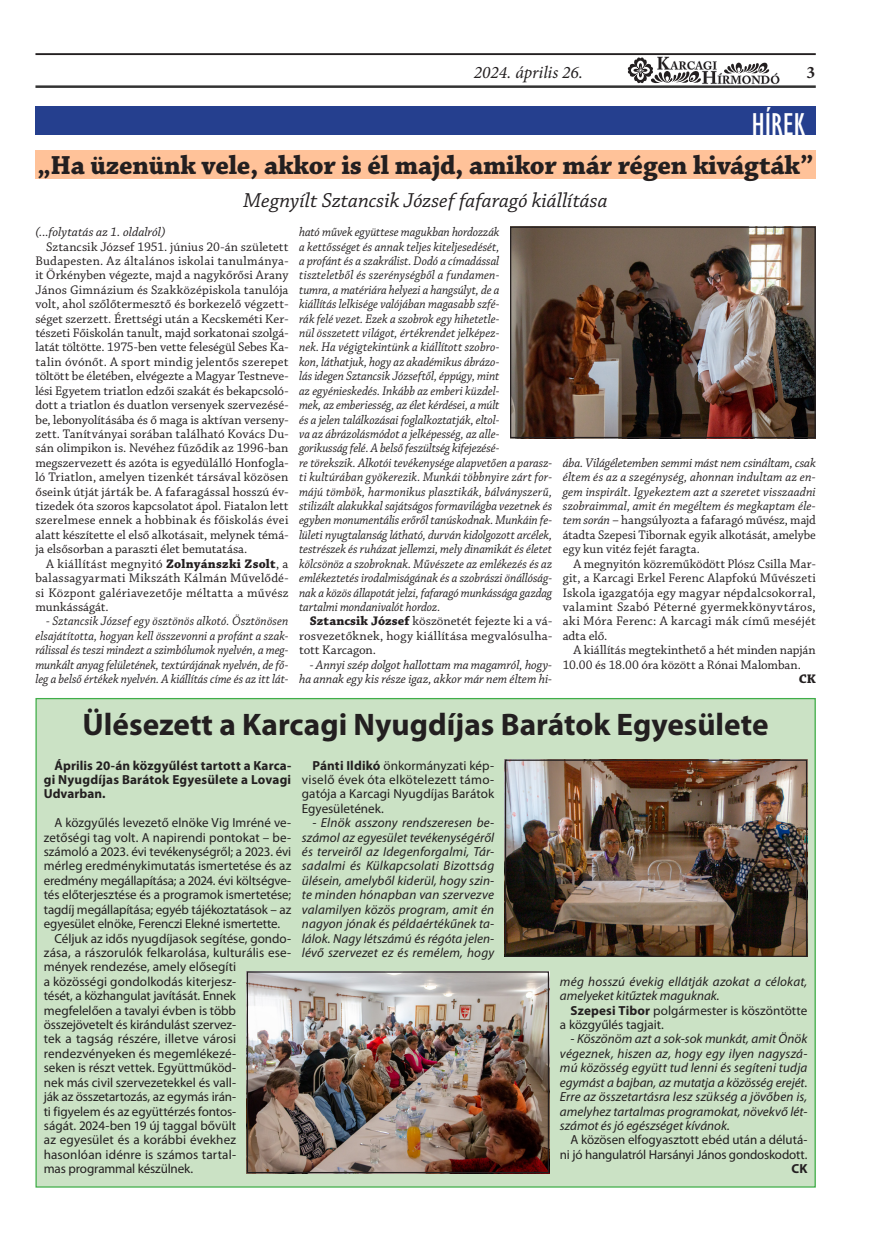
<style>
.page{position:relative;width:869px;height:1241px;background:#fff}
.page>*{position:absolute;margin:0;border:0;box-sizing:border-box;transform-origin:0 0}
.Alap_Szöveg_09p{font:condensed 32.5px "Gill Sans";letter-spacing:-.01em;color:#fff}
.Cím_16p{font:700 31.25px "Myriad Pro";color:#231f20}
.Cím_16p-2{font:700 27.5px "Chaparral Pro";letter-spacing:-.01em;color:#231f20}
.Cím_16p-3{font:italic 21.25px "Chaparral Pro";color:#231f20}
.t1{font:italic 17.5px "Minion Pro";color:#231f20}
.t2{font:700 17.5px "Minion Pro";color:#231f20}
.t3{font:13.12px/14.4px "Chaparral Pro";letter-spacing:.005em;color:#231f20;text-align:justify}
.t4{font:italic 13.12px/14.4px "Chaparral Pro";letter-spacing:-.005em;color:#231f20;text-align:justify;scale:.93 1}
.t5{font:13.12px/14.4px "Myriad Pro";color:#231f20;text-align:justify}
.t6{font:italic 13.12px/14.4px "Myriad Pro";letter-spacing:.005em;color:#231f20;text-align:justify}
.t7{font:italic 13.12px/14.4px "Chaparral Pro";letter-spacing:-.005em;color:#231f20;text-align:right}
.t8{font:700 13.12px/14.4px "Myriad Pro";letter-spacing:.015em;color:#231f20;text-align:justify}
.t9{font:700 13.12px "Chaparral Pro";color:#231f20}
.s1{font-weight:700}
.s2{font-style:normal}
</style>
<div class="page">
<hr style="left:35px;top:53px;width:780px;height:2px;background:#231f20">
<hr style="left:35px;top:85px;width:780px;height:3px;background:#333">
<svg style="left:627px;top:57px;width:152px;height:27px"></svg>
<div style="left:35px;top:106px;width:780px;height:29px;background:#253f8e"></div>
<img style="left:512px;top:228px;width:301px;height:208px">
<div style="left:510px;top:226px;width:305px;height:212px;border:1px solid #231f20"></div>
<div style="left:35px;top:150px;width:780px;height:28px;background:#ffc299"></div>
<div style="left:36px;top:698px;width:778px;height:488px;background:#cbe2c5"></div>
<img style="left:506px;top:761px;width:298px;height:193px">
<div style="left:504px;top:759px;width:302px;height:197px;border:1px solid #231f20"></div>
<img style="left:249px;top:973px;width:298px;height:197px">
<div style="left:247px;top:971px;width:302px;height:201px;border:1px solid #231f20"></div>
<h3 class="t1" style="left:473px;top:60px;width:111px">2024. április 26.</h3>
<h3 class="t2" style="left:806px;top:60px;width:10px">3</h3>
<p class="Alap_Szöveg_09p" style="left:751px;top:105px;width:55px">HÍREK</p>
<p class="Cím_16p-2" style="left:38px;top:149px;width:777px">„Ha üzenünk vele, akkor is él majd, amikor már régen kivágták”</p>
<p class="Cím_16p-3" style="left:243px;top:189px;width:365px">Megnyílt Sztancsik József fafaragó kiállítása</p>
<p class="t7" style="left:35px;top:225px;width:131px">(...folytatás az 1. oldalról)</p>
<p class="t3" style="left:35px;top:240px;width:254px;text-indent:11px">Sztancsik József 1951. június 20-án született Budapesten. Az általános iskolai tanulmánya&shy;it Örkényben végezte, majd a nagykőrősi Arany János Gimnázium és Szakközépiskola tanulója volt, ahol szőlőtermesztő és borkezelő végzett&shy;séget szerzett. Érettségi után a Kecskeméti Ker&shy;tészeti Főiskolán tanult, majd sorkatonai szolgá&shy;latát töltötte. 1975-ben vette feleségül Sebes Ka&shy;talin óvónőt. A sport mindig jelentős szerepet töltött be életében, elvégezte a Magyar Testneve&shy;lési Egyetem triatlon edzői szakát és bekapcsoló&shy;dott a triatlon és duatlon versenyek szervezésé&shy;be, lebonyolításába és ő maga is aktívan verseny&shy;zett. Tanítványai sorában található Kovács Du&shy;sán olimpikon is. Nevéhez fűződik az 1996-ban megszervezett és azóta is egyedülálló Honfogla&shy;ló Triatlon, amelyen tizenkét társával közösen őseink útját járták be. A fafaragással hosszú év&shy;tizedek óta szoros kapcsolatot ápol. Fiatalon lett szerelmese ennek a hobbinak és főiskolás évei alatt készítette el első alkotásait, melynek témá&shy;ja elsősorban a paraszti élet bemutatása.</p>
<p class="t3" style="left:35px;top:557px;width:254px;text-indent:11px">A kiállítást megnyitó <span class="s1">Zolnyánszki Zsolt</span>, a balassagyarmati Mikszáth Kálmán Művelődé&shy;si Központ galériavezetője méltatta a művész munkásságát.</p>
<p class="t4" style="left:35px;top:614px;width:273px;text-indent:11px">- Sztancsik József egy ösztönös alkotó. Ösztönösen elsajátította, hogyan kell összevonni a profánt a szak&shy;rálissal és teszi mindezt a szimbólumok nyelvén, a meg&shy;munkált anyag felületének, textúrájának nyelvén, de fő&shy;leg a belső értékek nyelvén. A kiállítás címe és az itt lát-</p>
<p class="t4" style="left:299px;top:225px;width:273px;text-align:left">ható művek együttese magukban hordozzák<br>a kettősséget és annak teljes kiteljesedését,<br>a profánt és a szakrálist. Dodó a címadással tiszteletből és szerénységből a fundamen-<br>tumra, a matériára helyezi a hangsúlyt, de a<br>kiállítás lelkisége valójában magasabb szfé-<br>rák felé vezet. Ezek a szobrok egy hihetetle-<br>nül összetett világot, értékrendet jelképez-<br>nek. Ha végigtekintünk a kiállított szobro-<br>kon, láthatjuk, hogy az akadémikus ábrázo-<br>lás idegen Sztancsik Józseftől, éppúgy, mint<br>az egyénieskedés. Inkább az emberi küzdel-<br>mek, az emberiesség, az élet kérdései, a múlt<br>és a jelen találkozásai foglalkoztatják, eltol-<br>va az ábrázolásmódot a jelképesség, az alle-<br>gorikusság felé. A belső feszültség kifejezésé-<br>re törekszik. Alkotói tevékenysége alapvetően a parasz&shy;ti kultúrában gyökerezik. Munkái többnyire zárt for&shy;májú tömbök, harmonikus plasztikák, bálványszerű, stilizált alakukkal sajátságos formavilágba vezetnek és egyben monumentális erőről tanúskodnak. Munkáin fe&shy;lületi nyugtalanság látható, durván kidolgozott arcélek, testrészek és ruházat jellemzi, mely dinamikát és életet kölcsönöz a szobroknak. Művészete az emlékezés és az emlékeztetés irodalmiságának és a szobrászi önállóság&shy;nak a közös állapotát jelzi, fafaragó munkássága gazdag tartalmi mondanivalót hordoz.</p>
<p class="t3" style="left:299px;top:614px;width:254px;text-indent:11px"><span class="s1">Sztancsik József</span> köszönetét fejezte ki a vá&shy;rosvezetőknek, hogy kiállítása megvalósulha&shy;tott Karcagon.</p>
<p class="t7" style="left:299px;top:657px;width:254px">- Annyi szép dolgot hallottam ma magamról, hogy&shy;ha annak egy kis része igaz, akkor már nem éltem hi-</p>
<p class="t7" style="left:562px;top:456px;width:254px;text-align:justify">ába. Világéletemben semmi mást nem csináltam, csak éltem és az a szegénység, ahonnan indultam az en&shy;gem inspirált. Igyekeztem azt a szeretet visszaadni szobraimmal, amit én megéltem és megkaptam éle&shy;tem során <span class="s2">– hangsúlyozta a fafaragó művész, majd átadta Szepesi Tibornak egyik alkotását, amelybe egy kun vitéz fejét faragta.</span></p>
<p class="t3" style="left:562px;top:557px;width:254px;text-indent:11px">A megnyitón közreműködött Plósz Csilla Mar&shy;git, a Karcagi Erkel Ferenc Alapfokú Művészeti Iskola igazgatója egy magyar népdalcsokorral, valamint Szabó Péterné gyermekkönyvtáros, aki Móra Ferenc: A karcagi mák című meséjét adta elő.</p>
<p class="t3" style="left:562px;top:643px;width:254px;text-indent:11px">A kiállítás megtekinthető a hét minden napján<br>10.00 és 18.00 óra között a Rónai Malomban.</p>
<p class="t9" style="left:798px;top:671px;width:19px">CK</p>
<p class="Cím_16p" style="left:83px;top:707px;width:687px">Ülésezett a Karcagi Nyugdíjas Barátok Egyesülete</p>
<p class="t8" style="left:44px;top:758px;width:249px;text-indent:11px">Április 20-án közgyűlést tartott a Karca&shy;gi Nyugdíjas Barátok Egyesülete a Lovagi Udvarban.</p>
<p class="t5" style="left:44px;top:815px;width:249px;text-indent:11px">A közgyűlés levezető elnöke Vig Imréné ve&shy;zetőségi tag volt. A napirendi pontokat – be&shy;számoló a 2023. évi tevékenységről; a 2023. évi mérleg eredménykimutatás ismertetése és az eredmény megállapítása; a 2024. évi költségve&shy;tés előterjesztése és a programok ismertetése; tagdíj megállapítása; egyéb tájékoztatások – az egyesület elnöke, Ferenczi Elekné ismertette.</p>
<p class="t5" style="left:44px;top:930px;width:249px;text-align:left;text-indent:11px">Céljuk az idős nyugdíjasok segítése, gondo&shy;zása, a rászorulók felkarolása, kulturális ese&shy;mények rendezése, amely elősegíti<br>a közösségi gondolkodás kiterjesz-<br>tését, a közhangulat javítását. Ennek megfelelően a tavalyi évben is több összejövetelt és kirándulást szervez-<br>tek a tagság részére, illetve városi rendezvényeken és megemlékezé-<br>seken is részt vettek. Együttműköd-<br>nek más civil szervezetekkel és vall-<br>ják az összetartozás, az egymás irán-<br>ti figyelem és az együttérzés fontos-<br>ságát. 2024-ben 19 új taggal bővült<br>az egyesület és a korábbi évekhez hasonlóan idénre is számos tartal-<br>mas programmal készülnek.</p>
<p class="t5" style="left:302px;top:757px;width:194px;text-indent:11px"><span class="s1">Pánti Ildikó</span> önkormányzati kép&shy;viselő évek óta elkötelezett támo&shy;gatója a Karcagi Nyugdíjas Barátok Egyesületének.</p>
<p class="t6" style="left:302px;top:815px;width:194px;text-indent:11px">- Elnök asszony rendszeresen be&shy;számol az egyesület tevékenységéről és terveiről az Idegenforgalmi, Tár&shy;sadalmi és Külkapcsolati Bizottság ülésein, amelyből kiderül, hogy szin&shy;te minden hónapban van szervezve valamilyen közös program, amit én nagyon jónak és példaértékűnek ta&shy;lálok. Nagy létszámú és régóta jelen&shy;lévő szervezet ez és remélem, hogy</p>
<p class="t6" style="left:559px;top:973px;width:249px">még hosszú évekig ellátják azokat a célokat, amelyeket kitűztek maguknak.</p>
<p class="t5" style="left:559px;top:1002px;width:249px;text-indent:11px"><span class="s1">Szepesi Tibor</span> polgármester is köszöntötte a közgyűlés tagjait.</p>
<p class="t6" style="left:559px;top:1031px;width:249px;text-indent:11px">- Köszönöm azt a sok-sok munkát, amit Önök végeznek, hiszen az, hogy egy ilyen nagyszá&shy;mú közösség együtt tud lenni és segíteni tudja egymást a bajban, az mutatja a közösség erejét.<br>Erre az összetartásra lesz szükség a jövőben is, amelyhez tartalmas programokat, növekvő lét&shy;számot és jó egészséget kívánok.</p>
<p class="t5" style="left:559px;top:1132px;width:249px;text-align:right">A közösen elfogyasztott ebéd után a délutá&shy;ni jó hangulatról Harsányi János gondoskodott.</p>
<p class="t8" style="left:791px;top:1161px;width:17px">CK</p>
</div>
